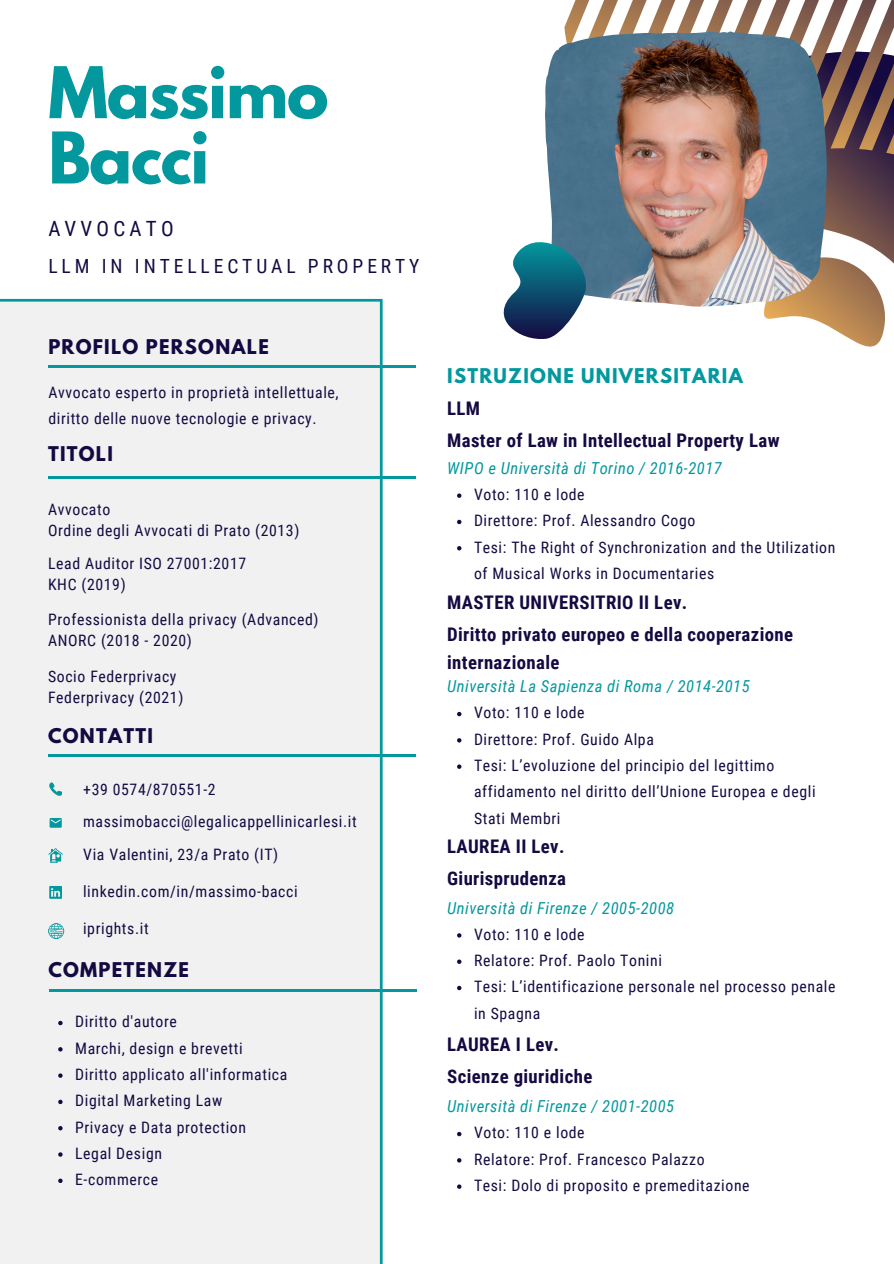
<style>
.page{position:relative;width:894px;height:1264px;background:#fff}
.page>*{position:absolute;margin:0;border:0;box-sizing:border-box;transform-origin:0 0}
.t1{font:700 63px "League Spartan";letter-spacing:-.02em;color:#03989e}
.t2{font:21px "Roboto Condensed";letter-spacing:.2em;color:#150941}
.t3{font:19.5px "Roboto Condensed";letter-spacing:.2em;color:#150941}
.t4{font:700 18.75px/27.5px "Roboto Condensed";letter-spacing:.02em;color:#150941}
.t5{font:700 18px "League Spartan";letter-spacing:.07em;color:#150941}
.t6{font:700 18px "League Spartan";letter-spacing:.07em;color:#03989e}
.t7{font:italic 16.5px "Roboto Condensed";letter-spacing:.03em;color:#03989e}
.t8{font:15.75px/26.2px "Roboto Condensed";letter-spacing:.04em;color:#150941}
</style>
<div class="page">
<svg style="left:564px;top:0;width:329px;height:307px"></svg>
<svg style="left:733px;top:220px;width:160px;height:127px"></svg>
<div style="left:0;top:300px;width:381px;height:963px;background:#f1f1f2"></div>
<hr style="left:0;top:301px;width:1px;height:962px;background:#03989e">
<hr style="left:380px;top:301px;width:2px;height:962px;background:#03989e">
<hr style="left:0;top:1263px;width:380px;height:1px;background:#03989e">
<hr style="left:0;top:299px;width:380px;height:2px;background:#03989e">
<hr style="left:48px;top:365px;width:367px;height:2px;background:#03989e">
<hr style="left:48px;top:476px;width:367px;height:2px;background:#03989e">
<svg style="left:48px;top:923px;width:16px;height:16px"></svg>
<hr style="left:48px;top:754px;width:367px;height:2px;background:#03989e">
<hr style="left:49px;top:989px;width:367px;height:3px;background:#03989e">
<svg style="left:49px;top:782px;width:13px;height:13px"></svg>
<svg style="left:48px;top:848px;width:15px;height:15px"></svg>
<svg style="left:49px;top:886px;width:13px;height:12px"></svg>
<svg style="left:50px;top:818px;width:12px;height:9px"></svg>
<img style="left:545px;top:32px;width:281px;height:274px">
<svg style="left:503px;top:242px;width:83px;height:97px"></svg>
<svg style="left:58px;top:1020px;width:5px;height:5px"></svg>
<svg style="left:58px;top:1047px;width:5px;height:4px"></svg>
<svg style="left:58px;top:1073px;width:5px;height:4px"></svg>
<svg style="left:58px;top:1099px;width:5px;height:5px"></svg>
<svg style="left:58px;top:1126px;width:5px;height:4px"></svg>
<svg style="left:58px;top:1152px;width:5px;height:4px"></svg>
<svg style="left:58px;top:1178px;width:5px;height:4px"></svg>
<svg style="left:457px;top:493px;width:4px;height:5px"></svg>
<svg style="left:457px;top:520px;width:4px;height:4px"></svg>
<svg style="left:457px;top:546px;width:4px;height:4px"></svg>
<svg style="left:457px;top:712px;width:4px;height:4px"></svg>
<svg style="left:457px;top:738px;width:4px;height:4px"></svg>
<svg style="left:457px;top:764px;width:4px;height:4px"></svg>
<svg style="left:457px;top:933px;width:4px;height:4px"></svg>
<svg style="left:457px;top:959px;width:4px;height:4px"></svg>
<svg style="left:457px;top:985px;width:4px;height:5px"></svg>
<svg style="left:457px;top:1131px;width:4px;height:5px"></svg>
<svg style="left:457px;top:1158px;width:4px;height:4px"></svg>
<svg style="left:457px;top:1184px;width:4px;height:4px"></svg>
<p class="t1" style="left:48px;top:61px;width:281px">Massimo</p>
<p class="t1" style="left:48px;top:127px;width:162px">Bacci</p>
<p class="t2" style="left:48px;top:216px;width:127px">AVVOCATO</p>
<p class="t3" style="left:48px;top:255px;width:372px">LLM IN INTELLECTUAL PROPERTY</p>
<p class="t5" style="left:48px;top:337px;width:222px">PROFILO PERSONALE</p>
<p class="t8" style="left:48px;top:379px;width:292px">Avvocato esperto in proprietà intellettuale, diritto delle nuove tecnologie e privacy.</p>
<p class="t5" style="left:48px;top:444px;width:66px">TITOLI</p>
<p class="t8" style="left:48px;top:497px;width:64px">Avvocato</p>
<p class="t8" style="left:48px;top:517px;width:253px">Ordine degli Avvocati di Prato (2013)</p>
<p class="t8" style="left:48px;top:551px;width:200px">Lead Auditor ISO 27001:2017</p>
<p class="t8" style="left:48px;top:571px;width:79px">KHC (2019)</p>
<p class="t8" style="left:48px;top:607px;width:272px">Professionista della privacy (Advanced)</p>
<p class="t8" style="left:48px;top:627px;width:145px">ANORC (2018 - 2020)</p>
<p class="t8" style="left:48px;top:663px;width:130px">Socio Federprivacy</p>
<p class="t8" style="left:48px;top:684px;width:137px">Federprivacy (2021)</p>
<p class="t5" style="left:48px;top:726px;width:106px">CONTATTI</p>
<p class="t8" style="left:83px;top:776px;width:134px">+39 0574/870551-2</p>
<p class="t8" style="left:83px;top:808px;width:275px">massimobacci@legalicappellinicarlesi.it</p>
<p class="t8" style="left:83px;top:841px;width:196px">Via Valentini, 23/a Prato (IT)</p>
<p class="t8" style="left:83px;top:878px;width:216px">linkedin.com/in/massimo-bacci</p>
<p class="t8" style="left:83px;top:915px;width:67px">iprights.it</p>
<p class="t5" style="left:48px;top:960px;width:142px">COMPETENZE</p>
<p class="t8" style="left:75px;top:1008px;width:103px">Diritto d'autore</p>
<p class="t8" style="left:75px;top:1035px;width:169px">Marchi, design e brevetti</p>
<p class="t8" style="left:75px;top:1061px;width:214px">Diritto applicato all'informatica</p>
<p class="t8" style="left:75px;top:1087px;width:149px">Digital Marketing Law</p>
<p class="t8" style="left:75px;top:1114px;width:172px">Privacy e Data protection</p>
<p class="t8" style="left:75px;top:1140px;width:88px">Legal Design</p>
<p class="t8" style="left:75px;top:1166px;width:85px">E-commerce</p>
<p class="t6" style="left:447px;top:367px;width:297px">ISTRUZIONE UNIVERSITARIA</p>
<p class="t4" style="left:447px;top:395px;width:34px">LLM</p>
<p class="t4" style="left:447px;top:427px;width:334px">Master of Law in Intellectual Property Law</p>
<p class="t7" style="left:447px;top:458px;width:276px">WIPO e Università di Torino / 2016-2017</p>
<p class="t8" style="left:474px;top:481px;width:112px">Voto: 110 e lode</p>
<p class="t8" style="left:474px;top:508px;width:223px">Direttore: Prof. Alessandro Cogo</p>
<p class="t8" style="left:474px;top:534px;width:363px">Tesi: The Right of Synchronization and the Utilization of Musical Works in Documentaries</p>
<p class="t4" style="left:447px;top:589px;width:241px">MASTER UNIVERSITRIO II Lev.</p>
<p class="t4" style="left:447px;top:621px;width:347px">Diritto privato europeo e della cooperazione internazionale</p>
<p class="t7" style="left:447px;top:677px;width:304px">Università La Sapienza di Roma / 2014-2015</p>
<p class="t8" style="left:474px;top:700px;width:112px">Voto: 110 e lode</p>
<p class="t8" style="left:474px;top:726px;width:181px">Direttore: Prof. Guido Alpa</p>
<p class="t8" style="left:474px;top:752px;width:343px">Tesi: L’evoluzione del principio del legittimo affidamento nel diritto dell’Unione Europea e degli<br>Stati Membri</p>
<p class="t4" style="left:447px;top:832px;width:119px">LAUREA II Lev.</p>
<p class="t4" style="left:447px;top:864px;width:120px">Giurisprudenza</p>
<p class="t7" style="left:447px;top:898px;width:228px">Università di Firenze / 2005-2008</p>
<p class="t8" style="left:474px;top:921px;width:112px">Voto: 110 e lode</p>
<p class="t8" style="left:474px;top:947px;width:189px">Relatore: Prof. Paolo Tonini</p>
<p class="t8" style="left:474px;top:973px;width:363px">Tesi: L’identificazione personale nel processo penale in Spagna</p>
<p class="t4" style="left:447px;top:1031px;width:113px">LAUREA I Lev.</p>
<p class="t4" style="left:447px;top:1063px;width:147px">Scienze giuridiche</p>
<p class="t7" style="left:447px;top:1096px;width:228px">Università di Firenze / 2001-2005</p>
<p class="t8" style="left:474px;top:1119px;width:112px">Voto: 110 e lode</p>
<p class="t8" style="left:474px;top:1146px;width:232px">Relatore: Prof. Francesco Palazzo</p>
<p class="t8" style="left:474px;top:1172px;width:277px">Tesi: Dolo di proposito e premeditazione</p>
</div>
